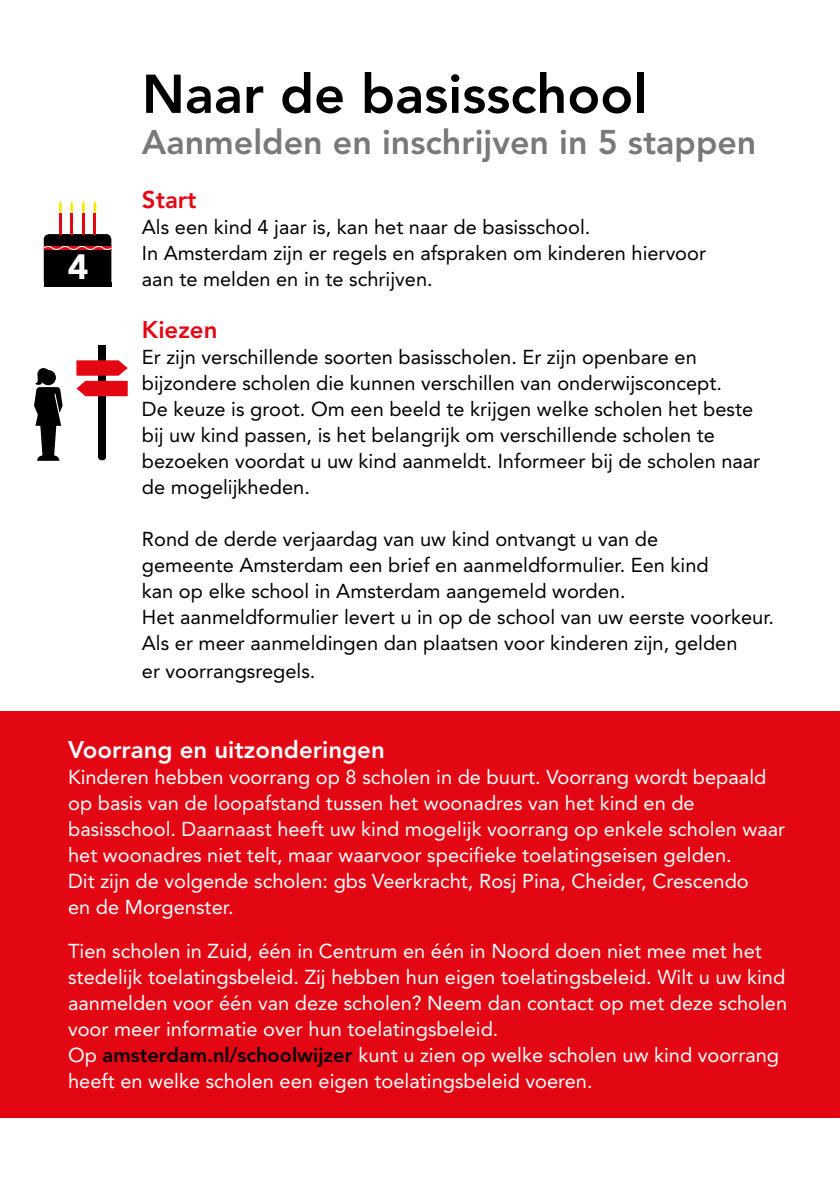
<style>
.page{position:relative;width:840px;height:1191px;background:#fff}
.page>*{position:absolute;margin:0;border:0;box-sizing:border-box;transform-origin:0 0}
.t1{font:800 54px "Avenir LT Std";color:#000}
.t2{font:900 34.8px "Avenir LT Std";color:#fff}
.t3{font:800 34px "Avenir LT Std";color:#797979}
.t4{font:800 24px "Avenir LT Std";color:#fff}
.t5{font:800 24px "Avenir LT Std";color:#e30613}
.t6{font:20px/26px "Avenir LT Std";color:#000}
.t7{font:20px/26px "Avenir LT Std";color:#fff}
.s1{font-weight:800;color:#000}
</style>
<div class="page">
<div style="left:0;top:711px;width:839px;height:407px;background:#e30613"></div>
<div style="left:98px;top:345px;width:8px;height:113px;background:#000"></div>
<svg style="left:76px;top:360px;width:52px;height:36px"></svg>
<svg style="left:34px;top:368px;width:28px;height:93px"></svg>
<div style="left:98px;top:455px;width:8px;height:5px;background:#000;border-radius:50%"></div>
<div style="left:44px;top:234px;width:67px;height:52px;background:#000;border-radius:5px"></div>
<hr style="left:44px;top:282px;width:67px;height:4px;background:#000">
<svg style="left:43px;top:244px;width:69px;height:7px"></svg>
<hr style="left:59px;top:213px;width:3px;height:21px;background:#e30613">
<hr style="left:70px;top:213px;width:3px;height:21px;background:#e30613">
<hr style="left:82px;top:213px;width:3px;height:21px;background:#e30613">
<hr style="left:93px;top:213px;width:3px;height:21px;background:#e30613">
<svg style="left:59px;top:201px;width:3px;height:12px"></svg>
<svg style="left:70px;top:201px;width:3px;height:12px"></svg>
<svg style="left:82px;top:201px;width:3px;height:12px"></svg>
<svg style="left:93px;top:201px;width:3px;height:12px"></svg>
<h2 class="t2" style="left:68px;top:246px;width:22px">4</h2>
<h1 class="t1" style="left:142px;top:62px;width:506px">Naar de basisschool</h1>
<h3 class="t3" style="left:142px;top:122px;width:615px">Aanmelden en inschrijven in 5 stappen</h3>
<p class="t5" style="left:142px;top:186px;width:56px">Start</p>
<p class="t6" style="left:142px;top:214px;width:565px">Als een kind 4 jaar is, kan het naar de basisschool.<br>In Amsterdam zijn er regels en afspraken om kinderen hiervoor aan te melden en in te schrijven.</p>
<p class="t5" style="left:142px;top:316px;width:77px">Kiezen</p>
<p class="t6" style="left:142px;top:344px;width:619px">Er zijn verschillende soorten basisscholen. Er zijn openbare en bijzondere scholen die kunnen verschillen van onderwijsconcept.<br>De keuze is groot. Om een beeld te krijgen welke scholen het beste bij uw kind passen, is het belangrijk om verschillende scholen te bezoeken voordat u uw kind aanmeldt. Informeer bij de scholen naar de mogelijkheden.</p>
<p class="t6" style="left:142px;top:526px;width:633px">Rond de derde verjaardag van uw kind ontvangt u van de<br>gemeente Amsterdam een brief en aanmeldformulier. Een kind<br>kan op elke school in Amsterdam aangemeld worden.<br>Het aanmeldformulier levert u in op de school van uw eerste voorkeur.<br>Als er meer aanmeldingen dan plaatsen voor kinderen zijn, gelden</p>
<p class="t6" style="left:142px;top:658px;width:175px">er voorrangsregels.</p>
<p class="t4" style="left:68px;top:735px;width:318px">Voorrang en uitzonderingen</p>
<p class="t7" style="left:68px;top:764px;width:718px">Kinderen hebben voorrang op 8 scholen in de buurt. Voorrang wordt bepaald op basis van de loopafstand tussen het woonadres van het kind en de basisschool. Daarnaast heeft uw kind mogelijk voorrang op enkele scholen waar het woonadres niet telt, maar waarvoor specifieke toelatingseisen gelden.<br>Dit zijn de volgende scholen: gbs Veerkracht, Rosj Pina, Cheider, Crescendo<br>en de Morgenster.</p>
<p class="t7" style="left:68px;top:938px;width:720px">Tien scholen in Zuid, één in Centrum en één in Noord doen niet mee met het stedelijk toelatingsbeleid. Zij hebben hun eigen toelatingsbeleid. Wilt u uw kind aanmelden voor één van deze scholen? Neem dan contact op met deze scholen voor meer informatie over hun toelatingsbeleid.<br>Op <span class="s1">amsterdam.nl/schoolwijzer</span> kunt u zien op welke scholen uw kind voorrang heeft en welke scholen een eigen toelatingsbeleid voeren.</p>
</div>
